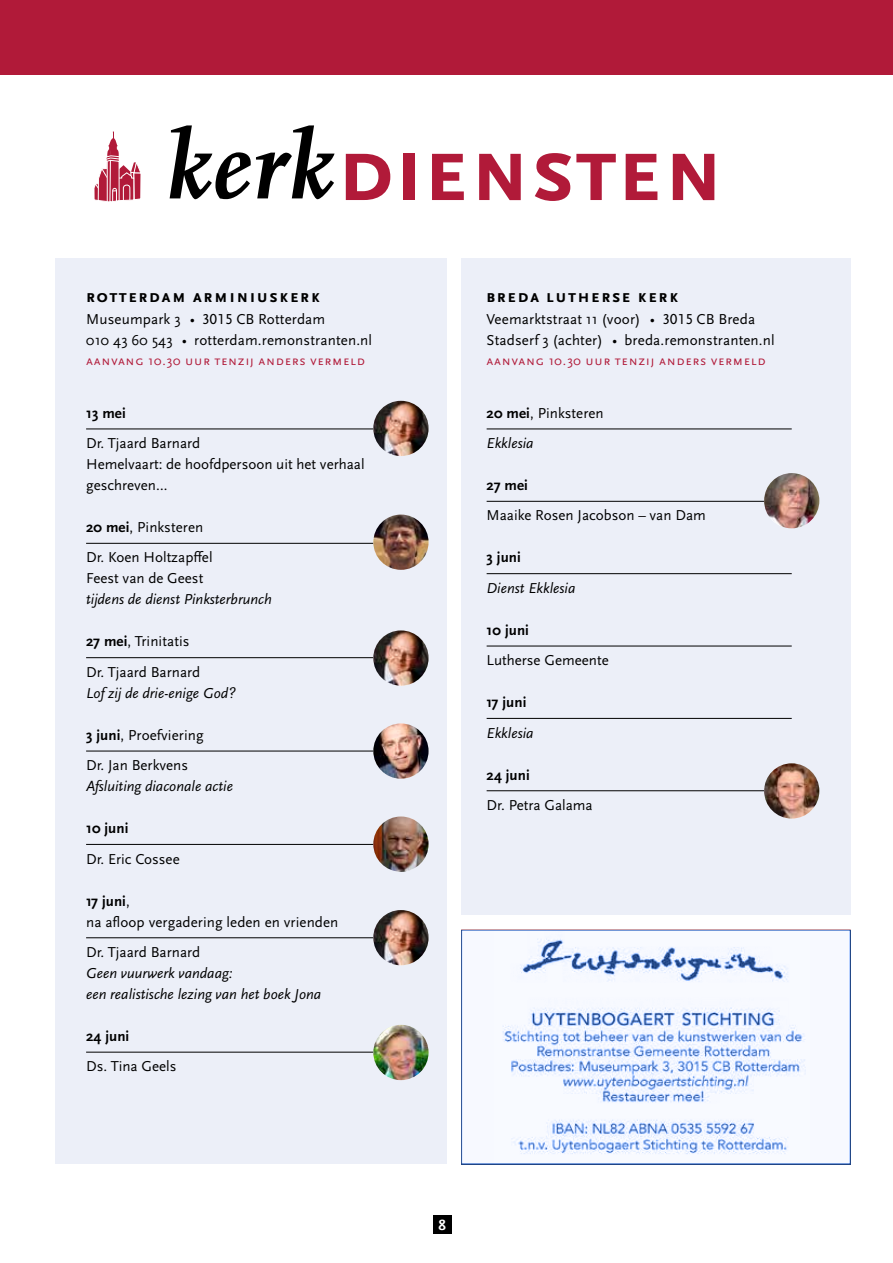
<style>
.page{position:relative;width:893px;height:1263px;background:#fff}
.page>*{position:absolute;margin:0;border:0;box-sizing:border-box;transform-origin:0 0}
.t1{font:700 94.05px "Scala Sans OT";color:#b11a39}
.t2{font:700 18px "Scala Sans OT";letter-spacing:.08em;color:#000}
.t3{font:15px/21px "Scala Sans OT";color:#000}
.t4{font:italic 15px/21px "Scala Sans OT";color:#000}
.t5{font:700 15px "Scala Sans OT";letter-spacing:.005em;color:#000}
.t6{font:700 15px "Scala Sans OT";color:#fff}
.t7{font:13.5px "Scala Sans OT";letter-spacing:.05em;color:#b11a39}
.s1{font-family:"Scala OT";font-style:italic;font-size:99px;color:#000}
.s2{font-weight:700}
.s3{font-style:italic}
</style>
<div class="page">
<div style="left:461px;top:259px;width:389px;height:656px;background:#eceff8"></div>
<div style="left:55px;top:259px;width:391px;height:905px;background:#eceff8"></div>
<svg style="left:94px;top:131px;width:47px;height:71px"></svg>
<hr style="left:107px;top:161px;width:1px;height:41px;background:#fff">
<hr style="left:86px;top:429px;width:305px;height:1px;background:#000">
<hr style="left:86px;top:543px;width:305px;height:1px;background:#000">
<hr style="left:86px;top:657px;width:305px;height:1px;background:#000">
<hr style="left:86px;top:751px;width:305px;height:1px;background:#000">
<hr style="left:86px;top:844px;width:305px;height:1px;background:#000">
<hr style="left:86px;top:937px;width:305px;height:1px;background:#000">
<hr style="left:86px;top:1052px;width:305px;height:1px;background:#000">
<hr style="left:487px;top:429px;width:305px;height:1px;background:#000">
<hr style="left:487px;top:501px;width:305px;height:1px;background:#000">
<hr style="left:487px;top:573px;width:305px;height:1px;background:#000">
<hr style="left:487px;top:646px;width:305px;height:1px;background:#000">
<hr style="left:487px;top:718px;width:305px;height:1px;background:#000">
<hr style="left:487px;top:790px;width:305px;height:1px;background:#000">
<img style="left:373px;top:514px;width:56px;height:56px;border-radius:28px">
<img style="left:373px;top:1025px;width:56px;height:55px;border-radius:28px">
<img style="left:373px;top:723px;width:56px;height:56px;border-radius:28px">
<img style="left:373px;top:816px;width:56px;height:56px;border-radius:28px">
<img style="left:764px;top:763px;width:55px;height:56px;border-radius:28px">
<img style="left:764px;top:473px;width:55px;height:55px;border-radius:28px">
<div style="left:0;top:0;width:893px;height:74px;background:#b11a39"></div>
<img style="left:373px;top:401px;width:56px;height:55px;border-radius:28px">
<img style="left:373px;top:630px;width:56px;height:56px;border-radius:28px">
<img style="left:373px;top:910px;width:56px;height:55px;border-radius:28px">
<div style="left:433px;top:1215px;width:18px;height:19px;background:#000"></div>
<svg style="left:461px;top:930px;width:389px;height:234px"></svg>
<h1 class="t1" style="left:166px;top:117px;width:561px"><span class="s1">kerk</span>diensten</h1>
<p class="t2" style="left:86px;top:286px;width:236px">rotterdam arminiuskerk</p>
<p class="t3" style="left:86px;top:309px;width:288px">Museumpark 3 • 3015 CB Rotterdam<br>010 43 60 543 • rotterdam.remonstranten.nl</p>
<p class="t7" style="left:86px;top:353px;width:280px">aanvang 10.30 uur tenzij anders vermeld</p>
<p class="t5" style="left:86px;top:404px;width:41px">13 mei</p>
<p class="t3" style="left:86px;top:433px;width:280px">Dr. Tjaard Barnard<br>Hemelvaart: de hoofdpersoon uit het verhaal geschreven…</p>
<p class="t3" style="left:86px;top:512px;width:128px;line-height:30.3px"><span class="s2">20 mei</span>, Pinksteren<br>Dr. Koen Holtzapffel</p>
<p class="t3" style="left:86px;top:568px;width:119px">Feest van de Geest</p>
<p class="t4" style="left:86px;top:589px;width:187px">tijdens de dienst Pinksterbrunch</p>
<p class="t3" style="left:86px;top:627px;width:116px;line-height:30.3px"><span class="s2">27 mei</span>, Trinitatis<br>Dr. Tjaard Barnard</p>
<p class="t4" style="left:86px;top:683px;width:151px">Lof zij de drie-enige God?</p>
<p class="t3" style="left:86px;top:720px;width:119px;line-height:30.3px"><span class="s2">3 juni</span>, Proefviering<br>Dr. Jan Berkvens</p>
<p class="t4" style="left:86px;top:776px;width:148px">Afsluiting diaconale actie</p>
<p class="t5" style="left:86px;top:820px;width:44px">10 juni</p>
<p class="t3" style="left:86px;top:848px;width:95px">Dr. Eric Cossee</p>
<p class="t3" style="left:86px;top:890px;width:254px"><span class="s2">17 juni</span>,<br>na afloop vergadering leden en vrienden</p>
<p class="t3" style="left:86px;top:942px;width:116px">Dr. Tjaard Barnard</p>
<p class="t4" style="left:86px;top:963px;width:237px">Geen vuurwerk vandaag:<br>een realistische lezing van het boek Jona</p>
<p class="t5" style="left:86px;top:1028px;width:45px">24 juni</p>
<p class="t3" style="left:86px;top:1056px;width:92px">Ds. Tina Geels</p>
<p class="t2" style="left:487px;top:286px;width:194px">breda lutherse kerk</p>
<p class="t3" style="left:487px;top:309px;width:290px">Veemarktstraat 11 (voor) • 3015 CB Breda<br>Stadserf 3 (achter) • breda.remonstranten.nl</p>
<p class="t7" style="left:487px;top:353px;width:280px">aanvang 10.30 uur tenzij anders vermeld</p>
<p class="t3" style="left:487px;top:398px;width:119px;line-height:30.3px"><span class="s2">20 mei</span>, Pinksteren<br><span class="s3">Ekklesia</span></p>
<p class="t5" style="left:487px;top:477px;width:43px">27 mei</p>
<p class="t3" style="left:487px;top:505px;width:221px">Maaike Rosen Jacobson – van Dam</p>
<p class="t5" style="left:487px;top:549px;width:36px">3 juni</p>
<p class="t4" style="left:487px;top:578px;width:90px">Dienst Ekklesia</p>
<p class="t5" style="left:487px;top:621px;width:44px">10 juni</p>
<p class="t3" style="left:487px;top:650px;width:124px">Lutherse Gemeente</p>
<p class="t5" style="left:487px;top:694px;width:41px">17 juni</p>
<p class="t4" style="left:487px;top:722px;width:49px">Ekklesia</p>
<p class="t5" style="left:487px;top:766px;width:45px">24 juni</p>
<p class="t3" style="left:487px;top:795px;width:108px">Dr. Petra Galama</p>
<p class="t6" style="left:438px;top:1216px;width:9px">8</p>
</div>
